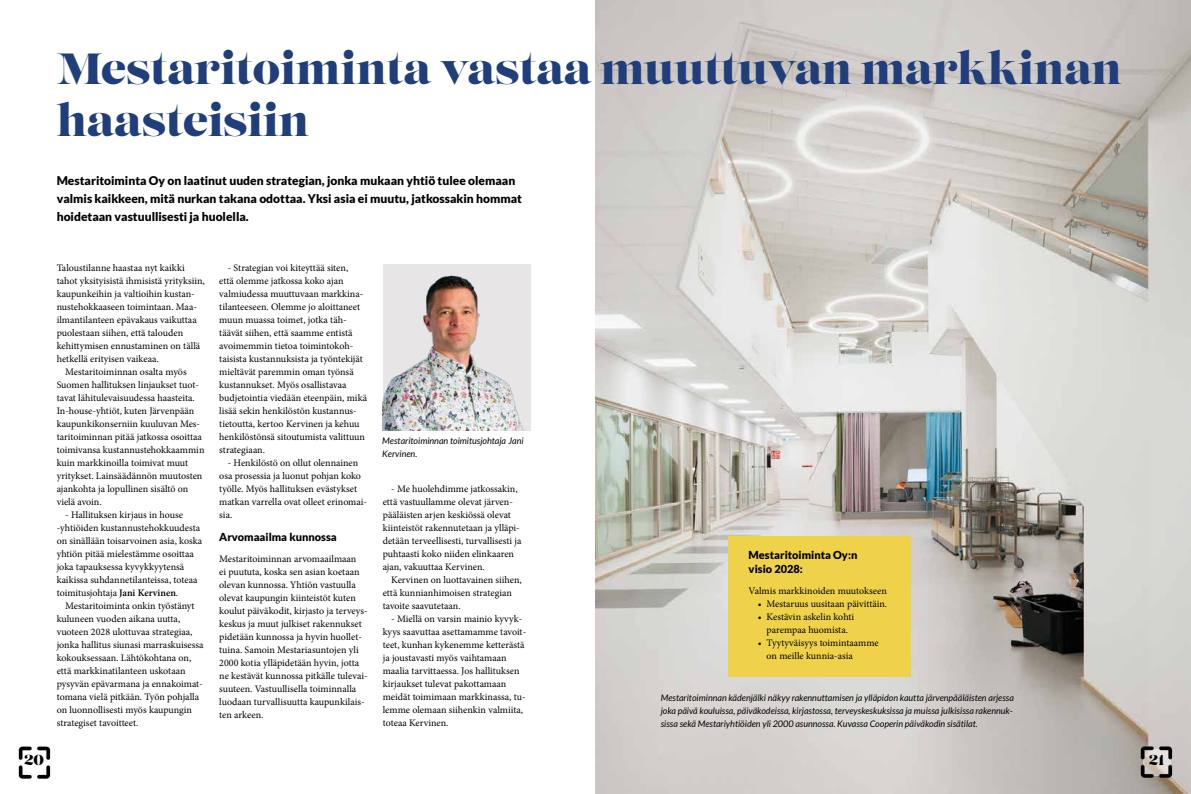
<style>
.page{position:relative;width:1191px;height:794px;background:#fff}
.page>*{position:absolute;margin:0;border:0;box-sizing:border-box;transform-origin:0 0}
.t1{font:43.5px/52.2px "Lust";color:#1f3e7a}
.t2{font:14.5px "Lust";color:#000}
.t3{font:14.3px "Lust";color:#000}
.t4{font:900 12px/18px "Lato";color:#000}
.t5{font:900 11px/14px "Lato";color:#000}
.t6{font:10px/13px "Minion Pro";color:#000}
.t7{font:italic 9px/13px "Lato";color:#000}
.s1{font-weight:600}
</style>
<div class="page">
<img style="left:595px;top:0;width:596px;height:794px">
<div style="left:729px;top:536px;width:181px;height:140px;background:#f0d24a"></div>
<img style="left:383px;top:264px;width:147px;height:166px">
<img style="left:1140px;top:746px;width:33px;height:33px">
<img style="left:18px;top:746px;width:33px;height:33px">
<h1 class="t1" style="left:57px;top:45px;width:1066px">Mestaritoiminta vastaa muuttuvan markkinan haasteisiin</h1>
<p class="t4" style="left:57px;top:171px;width:467px">Mestaritoiminta Oy on laatinut uuden strategian, jonka mukaan yhtiö tulee olemaan valmis kaikkeen, mitä nurkan takana odottaa. Yksi asia ei muutu, jatkossakin hommat hoidetaan vastuullisesti ja huolella.</p>
<p class="t6" style="left:57px;top:261px;width:129px">Taloustilanne haastaa nyt kaikki</p>
<p class="t6" style="left:57px;top:274px;width:150px">tahot yksityisistä ihmisistä yrityksiin,</p>
<p class="t6" style="left:57px;top:287px;width:140px">kaupunkeihin ja valtioihin kustan-</p>
<p class="t6" style="left:57px;top:300px;width:142px">nustehokkaaseen toimintaan. Maa-</p>
<p class="t6" style="left:57px;top:313px;width:141px">ilmantilanteen epävakaus vaikuttaa</p>
<p class="t6" style="left:57px;top:326px;width:128px">puolestaan siihen, että talouden</p>
<p class="t6" style="left:57px;top:339px;width:145px">kehittymisen ennustaminen on tällä</p>
<p class="t6" style="left:57px;top:352px;width:104px">hetkellä erityisen vaikeaa.</p>
<p class="t6" style="left:65px;top:365px;width:123px">Mestaritoiminnan osalta myös</p>
<p class="t6" style="left:57px;top:378px;width:144px">Suomen hallituksen linjaukset tuot-</p>
<p class="t6" style="left:57px;top:391px;width:140px">tavat lähitulevaisuudessa haasteita.</p>
<p class="t6" style="left:57px;top:404px;width:139px">In-house-yhtiöt, kuten Järvenpään</p>
<p class="t6" style="left:57px;top:417px;width:145px">kaupunkikonserniin kuuluvan Mes-</p>
<p class="t6" style="left:57px;top:430px;width:147px">taritoiminnan pitää jatkossa osoittaa</p>
<p class="t6" style="left:57px;top:443px;width:149px">toimivansa kustannustehokkaammin</p>
<p class="t6" style="left:57px;top:456px;width:133px">kuin markkinoilla toimivat muut</p>
<p class="t6" style="left:57px;top:469px;width:147px">yritykset. Lainsäädännön muutosten</p>
<p class="t6" style="left:57px;top:482px;width:133px">ajankohta ja lopullinen sisältö on</p>
<p class="t6" style="left:57px;top:495px;width:46px">vielä avoin.</p>
<p class="t6" style="left:57px;top:508px;width:147px;text-indent:8px">- Hallituksen kirjaus in house -yhtiöiden kustannustehokkuudesta on sinällään toisarvoinen asia, koska yhtiön pitää mielestämme osoittaa joka tapauksessa kyvykkyytensä kaikissa suhdannetilanteissa, toteaa toimitusjohtaja <span class="s1">Jani Kervinen</span>.</p>
<p class="t6" style="left:57px;top:599px;width:148px;text-indent:8px">Mestaritoiminta onkin työstänyt kuluneen vuoden aikana uutta, vuoteen 2028 ulottuvaa strategiaa, jonka hallitus siunasi marraskuisessa kokouksessaan. Lähtökohtana on, että markkinatilanteen uskotaan pysyvän epävarmana ja ennakoimat&shy;tomana vielä pitkään. Työn pohjalla on luonnollisesti myös kaupungin strategiset tavoitteet.</p>
<p class="t6" style="left:219px;top:261px;width:149px;text-indent:8px">- Strategian voi kiteyttää siten,<br>että olemme jatkossa koko ajan valmiudessa muuttuvaan markkina&shy;tilanteeseen. Olemme jo aloittaneet muun muassa toimet, jotka täh&shy;täävät siihen, että saamme entistä avoimemmin tietoa toimintokoh&shy;taisista kustannuksista ja työntekijät mieltävät paremmin oman työnsä kustannukset. Myös osallistavaa budjetointia viedään eteenpäin, mikä lisää sekin henkilöstön kustannus&shy;tietoutta, kertoo Kervinen ja kehuu henkilöstönsä sitoutumista valittuun strategiaan.</p>
<p class="t6" style="left:219px;top:456px;width:149px;text-indent:8px">- Henkilöstö on ollut olennainen osa prosessia ja luonut pohjan koko työlle. Myös hallituksen evästykset matkan varrella ovat olleet erinomai&shy;sia.</p>
<p class="t5" style="left:219px;top:529px;width:119px">Arvomaailma kunnossa</p>
<p class="t6" style="left:219px;top:552px;width:150px">Mestaritoiminnan arvomaailmaan<br>ei puututa, koska sen asian koetaan olevan kunnossa. Yhtiön vastuulla olevat kaupungin kiinteistöt kuten koulut päiväkodit, kirjasto ja terveys&shy;keskus ja muut julkiset rakennukset pidetään kunnossa ja hyvin huollet&shy;tuina. Samoin Mestariasuntojen yli 2000 kotia ylläpidetään hyvin, jotta ne kestävät kunnossa pitkälle tulevai&shy;suuteen. Vastuullisella toiminnalla luodaan turvallisuutta kaupunkilais&shy;ten arkeen.</p>
<p class="t7" style="left:382px;top:435px;width:143px">Mestaritoiminnan toimitusjohtaja Jani<br>Kervinen.</p>
<p class="t6" style="left:383px;top:483px;width:140px;text-indent:8px">- Me huolehdimme jatkossakin, että vastuullamme olevat järven&shy;pääläisten arjen keskiössä olevat kiinteistöt rakennutetaan ja ylläpi&shy;detään terveellisesti, turvallisesti ja puhtaasti koko niiden elinkaaren ajan, vakuuttaa Kervinen.</p>
<p class="t6" style="left:383px;top:574px;width:141px;text-indent:8px">Kervinen on luottavainen siihen, että kunnianhimoisen strategian tavoite saavutetaan.</p>
<p class="t6" style="left:383px;top:613px;width:145px;text-indent:8px">- Miellä on varsin mainio kyvyk&shy;kyys saavuttaa asettamamme tavoit&shy;teet, kunhan kykenemme ketterästä ja joustavasti myös vaihtamaan maalia tarvittaessa. Jos hallituksen kirjaukset tulevat pakottamaan meidät toimimaan markkinassa, tu&shy;lemme olemaan siihenkin valmiita, toteaa Kervinen.</p>
<p class="t5" style="left:748px;top:547px;width:110px">Mestaritoiminta Oy:n visio 2028:</p>
<p class="t6" style="left:748px;top:584px;width:140px">Valmis markkinoiden muutokseen</p>
<p class="t6" style="left:757px;top:597px;width:131px">• Mestaruus uusitaan päivittäin.</p>
<p class="t6" style="left:757px;top:610px;width:98px;text-align:center">• Kestävin askelin kohti parempaa huomista.</p>
<p class="t6" style="left:766px;top:636px;width:114px;text-indent:-9px">• Tyytyväisyys toimintaamme on meille kunnia-asia</p>
<p class="t7" style="left:660px;top:692px;width:355px">Mestaritoiminnan kädenjälki näkyy rakennuttamisen ja ylläpidon kautta järvenpääläisten arjessa joka päivä kouluissa, päiväkodeissa, kirjastossa, terveyskeskuksissa ja muissa julkisissa rakennuk&shy;sissa sekä Mestariyhtiöiden yli 2000 asunnossa. Kuvassa Cooperin päiväkodin sisätilat.</p>
<h2 class="t2" style="left:24px;top:751px;width:21px">20</h2>
<h3 class="t3" style="left:1149px;top:751px;width:17px">21</h3>
</div>
